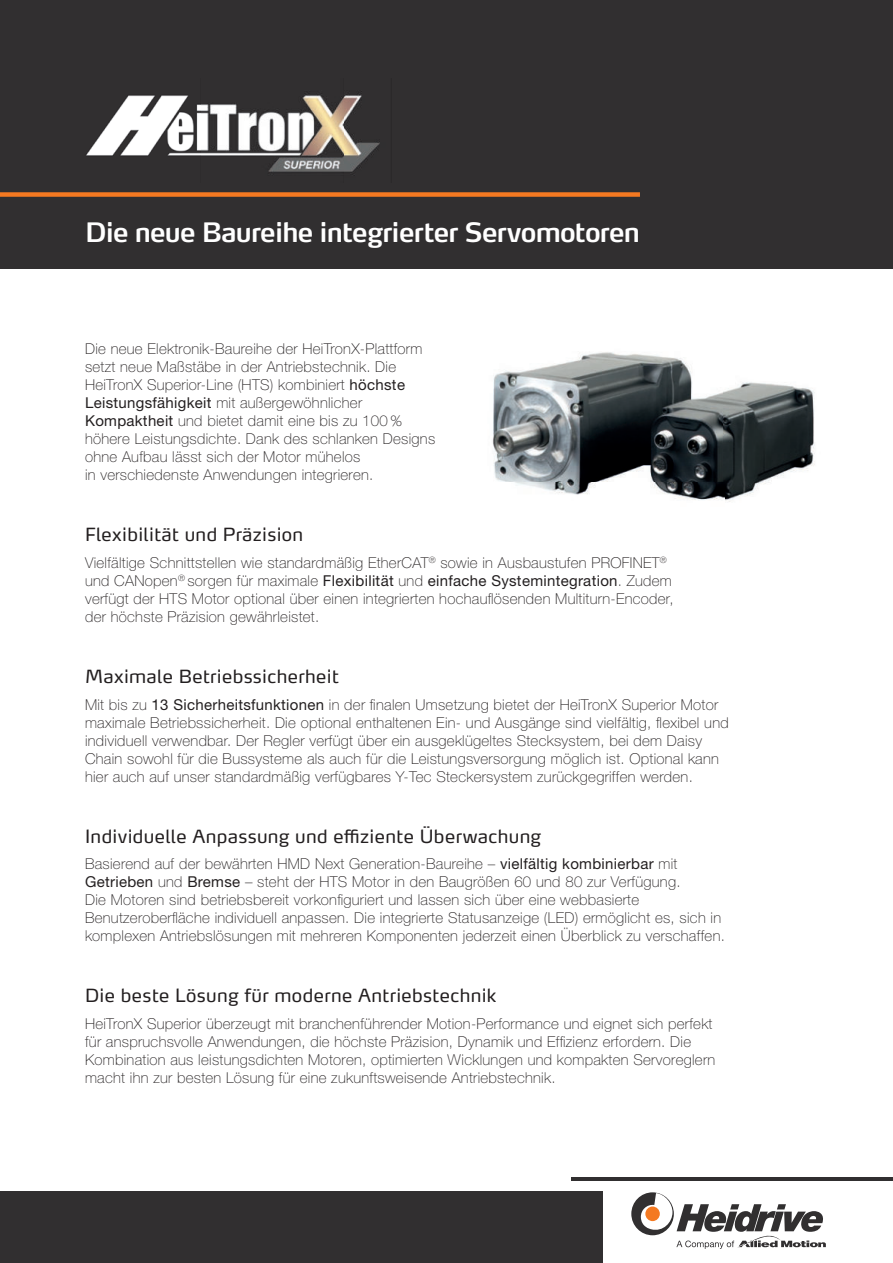
<style>
.page{position:relative;width:893px;height:1263px;background:#fff}
.page>*{position:absolute;margin:0;border:0;box-sizing:border-box;transform-origin:0 0}
.t1{font:600 26.55px "Max OT";letter-spacing:-.03em;color:#fff}
.t2{font:18px "Max OT";letter-spacing:.02em;color:#231f20}
.t3{font:100 15px/18px "Helvetica Neue LT Pro";letter-spacing:.02em;color:#231f20}
.s1{font-weight:400}
</style>
<div class="page">
<div style="left:0;top:1191px;width:602px;height:72px;background:#312f30"></div>
<hr style="left:572px;top:1177px;width:321px;height:3px;background:#312f30">
<div style="left:0;top:0;width:893px;height:268px;background:#312f30"></div>
<div style="left:0;top:192px;width:640px;height:5px;background:#f47921"></div>
<svg style="left:631px;top:1192px;width:195px;height:57px"></svg>
<img style="left:86px;top:95px;width:294px;height:77px">
<img style="left:492px;top:352px;width:323px;height:150px">
<h1 class="t1" style="left:85px;top:220px;width:556px">Die neue Baureihe integrierter Servomotoren</h1>
<p class="t3" style="left:85px;top:340px;width:352px">Die neue Elektronik-Baureihe der HeiTronX-Plattform setzt neue Maßstäbe in der Antriebstechnik. Die HeiTronX Superior-Line (HTS) kombiniert <span class="s1">höchste Leistungsfähigkeit</span> mit außergewöhnlicher <span class="s1">Kompaktheit</span> und bietet damit eine bis zu 100 % höhere Leistungsdichte. Dank des schlanken Designs ohne Aufbau lässt sich der Motor mühelos<br>in verschiedenste Anwendungen integrieren.</p>
<p class="t2" style="left:85px;top:525px;width:220px">Flexibilität und Präzision</p>
<p class="t3" style="left:85px;top:554px;width:590px">Vielfältige Schnittstellen wie standardmäßig EtherCAT<sup>®</sup> sowie in Ausbaustufen PROFINET<sup>® </sup>und CANopen<sup>®</sup> sorgen für maximale <span class="s1">Flexibilität</span> und <span class="s1">einfache Systemintegration</span>. Zudem verfügt der HTS Motor optional über einen integrierten hochauflösenden Multiturn-Encoder, der höchste Präzision gewährleistet.</p>
<p class="t2" style="left:85px;top:666px;width:255px">Maximale Betriebssicherheit</p>
<p class="t3" style="left:85px;top:695px;width:645px">Mit bis zu <span class="s1">13 Sicherheitsfunktionen</span> in der finalen Umsetzung bietet der HeiTronX Superior Motor maximale Betriebssicherheit. Die optional enthaltenen Ein- und Ausgänge sind vielfältig, flexibel und individuell verwendbar. Der Regler verfügt über ein ausgeklügeltes Stecksystem, bei dem Daisy Chain sowohl für die Bussysteme als auch für die Leistungsversorgung möglich ist. Optional kann hier auch auf unser standardmäßig verfügbares Y-Tec Steckersystem zurückgegriffen werden.</p>
<p class="t2" style="left:85px;top:826px;width:458px">Individuelle Anpassung und effiziente Überwachung</p>
<p class="t3" style="left:85px;top:855px;width:641px">Basierend auf der bewährten HMD Next Generation-Baureihe – <span class="s1">vielfältig kombinierbar</span> mit <span class="s1">Getrieben</span> und <span class="s1">Bremse</span> – steht der HTS Motor in den Baugrößen 60 und 80 zur Verfügung.<br>Die Motoren sind betriebsbereit vorkonfiguriert und lassen sich über eine webbasierte Benutzeroberfläche individuell anpassen. Die integrierte Statusanzeige (LED) ermöglicht es, sich in komplexen Antriebslösungen mit mehreren Komponenten jederzeit einen Überblick zu verschaffen.</p>
<p class="t2" style="left:85px;top:986px;width:413px">Die beste Lösung für moderne Antriebstechnik</p>
<p class="t3" style="left:85px;top:1015px;width:632px">HeiTronX Superior überzeugt mit branchenführender Motion-Performance und eignet sich perfekt für anspruchsvolle Anwendungen, die höchste Präzision, Dynamik und Effizienz erfordern. Die Kombination aus leistungsdichten Motoren, optimierten Wicklungen und kompakten Servoreglern macht ihn zur besten Lösung für eine zukunftsweisende Antriebstechnik.</p>
</div>
